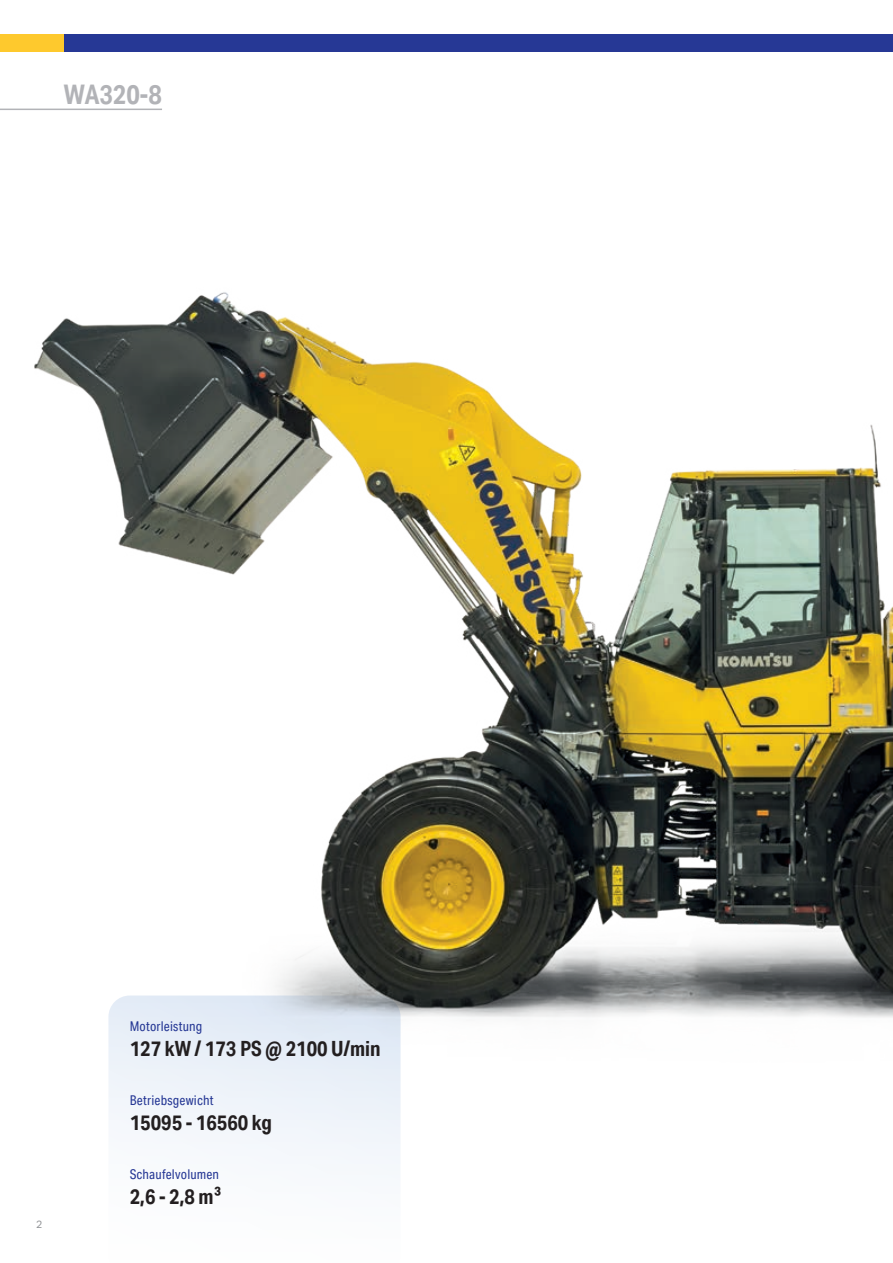
<style>
.page{position:relative;width:893px;height:1263px;background:#fff}
.page>*{position:absolute;margin:0;border:0;box-sizing:border-box;transform-origin:0 0}
.t1{font:700 27px "Aktiv Grotesk Cd";color:#b2b3b7}
.t2{font:700 21px "Aktiv Grotesk Cd";color:#231f20}
.t3{font:13.5px "Aktiv Grotesk Cd";letter-spacing:.015em;color:#263895}
.t4{font:10.5px "Aktiv Grotesk";color:#939598}
</style>
<div class="page">
<div style="left:109px;top:1099px;width:292px;height:72px;background:#f3f7fb"></div>
<img style="left:34px;top:292px;width:859px;height:807px">
<hr style="left:0;top:109px;width:162px;height:1px;background:#b2b3b7">
<div style="left:0;top:34px;width:143px;height:17px;background:#fec92d"></div>
<div style="left:64px;top:34px;width:829px;height:17px;background:#263895"></div>
<h1 class="t1" style="left:64px;top:79px;width:100px">WA320-8</h1>
<p class="t4" style="left:36px;top:1218px;width:8px">2</p>
<p class="t3" style="left:130px;top:1018px;width:74px">Motorleistung</p>
<h2 class="t2" style="left:130px;top:1036px;width:252px">127 kW / 173 PS @ 2100 U/min</h2>
<p class="t3" style="left:130px;top:1092px;width:85px">Betriebsgewicht</p>
<h2 class="t2" style="left:130px;top:1110px;width:144px">15095 - 16560 kg</h2>
<p class="t3" style="left:130px;top:1166px;width:91px">Schaufelvolumen</p>
<h2 class="t2" style="left:130px;top:1185px;width:93px">2,6 - 2,8 m³</h2>
</div>
